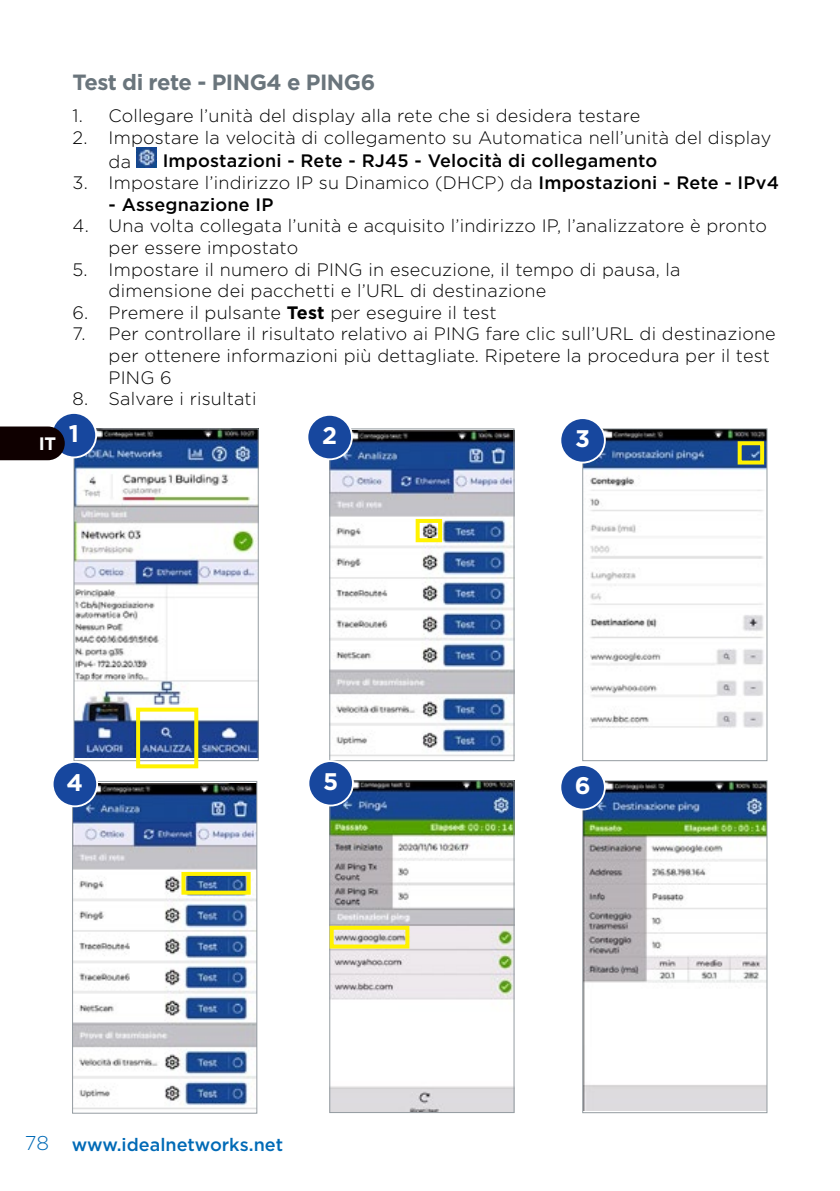
<style>
.page{position:relative;width:840px;height:1191px;background:#fff}
.page>*{position:absolute;margin:0;border:0;box-sizing:border-box;transform-origin:0 0}
.t1{font:700 24px "Gotham";color:#fff}
.t2{font:700 22px "Gotham";letter-spacing:-.025em;color:#6a757c}
.t3{font:300 18px/21.6px "Gotham";letter-spacing:.01em;color:#000}
.t4{font:500 18px "Gotham";letter-spacing:.01em;color:#000}
.t5{font:500 18px "Gotham";color:#006ab6}
.t6{font:700 18px "Gotham";color:#fff}
.s1{font-weight:500}
.s2{font-weight:700}
.s3{font-weight:300;font-size:20px}
</style>
<div class="page">
<img style="left:74px;top:783px;width:181px;height:326px">
<div style="left:72px;top:781px;width:185px;height:332px;border:1px solid #949ca1"></div>
<img style="left:137px;top:147px;width:20px;height:20px">
<img style="left:76px;top:431px;width:180px;height:327px">
<div style="left:74px;top:429px;width:184px;height:331px;border:1px solid #949ca1"></div>
<img style="left:331px;top:431px;width:181px;height:325px">
<div style="left:329px;top:429px;width:185px;height:331px;border:1px solid #949ca1"></div>
<img style="left:584px;top:431px;width:180px;height:297px">
<div style="left:582px;top:429px;width:184px;height:331px;border:1px solid #949ca1"></div>
<div style="left:136px;top:707px;width:62px;height:61px;border:4px solid #fff200"></div>
<div style="left:415px;top:519px;width:27px;height:23px;border:4px solid #fff200"></div>
<img style="left:584px;top:783px;width:180px;height:327px">
<div style="left:582px;top:781px;width:184px;height:331px;border:1px solid #949ca1"></div>
<div style="left:737px;top:441px;width:26px;height:23px;border:4px solid #fff200"></div>
<img style="left:331px;top:782px;width:181px;height:328px">
<div style="left:329px;top:780px;width:185px;height:332px;border:1px solid #949ca1"></div>
<div style="left:329px;top:925px;width:80px;height:23px;border:4px solid #fff200"></div>
<div style="left:52px;top:413px;width:44px;height:44px;background:#17479e;border-radius:50%"></div>
<div style="left:51px;top:412px;width:46px;height:46px;border:2px solid #fff;border-radius:50%"></div>
<div style="left:307px;top:415px;width:45px;height:44px;background:#17479e;border-radius:50%"></div>
<div style="left:306px;top:414px;width:46px;height:46px;border:2px solid #fff;border-radius:50%"></div>
<div style="left:560px;top:418px;width:44px;height:44px;background:#17479e;border-radius:50%"></div>
<div style="left:559px;top:417px;width:46px;height:46px;border:2px solid #fff;border-radius:50%"></div>
<div style="left:308px;top:761px;width:45px;height:44px;background:#17479e;border-radius:50%"></div>
<div style="left:307px;top:760px;width:46px;height:46px;border:2px solid #fff;border-radius:50%"></div>
<div style="left:560px;top:765px;width:44px;height:44px;background:#17479e;border-radius:50%"></div>
<div style="left:559px;top:764px;width:46px;height:46px;border:2px solid #fff;border-radius:50%"></div>
<div style="left:181px;top:872px;width:69px;height:22px;border:4px solid #fff200"></div>
<div style="left:53px;top:762px;width:44px;height:44px;background:#17479e;border-radius:50%"></div>
<div style="left:52px;top:761px;width:46px;height:46px;border:2px solid #fff;border-radius:50%"></div>
<svg style="left:0;top:426px;width:65px;height:34px;background:#170b0e"></svg>
<p class="t6" style="left:39px;top:431px;width:19px">IT</p>
<p class="t2" style="left:72px;top:67px;width:304px">Test di rete - PING4 e PING6</p>
<p class="t3" style="left:72px;top:104px;width:569px">1. Collegare l’unità del display alla rete che si desidera testare</p>
<p class="t3" style="left:108px;top:125px;width:663px;line-height:23.8px;text-indent:-36px">2. Impostare la velocità di collegamento su Automatica nell’unità del display da</p>
<p class="t4" style="left:163px;top:149px;width:496px">Impostazioni - Rete - RJ45 - Velocità di collegamento</p>
<p class="t3" style="left:72px;top:171px;width:707px">3. Impostare l’indirizzo IP su Dinamico (DHCP) da <span class="s1">Impostazioni - Rete - IPv4</span></p>
<p class="t4" style="left:108px;top:192px;width:166px">- Assegnazione IP</p>
<p class="t3" style="left:108px;top:215px;width:659px;text-indent:-36px">4. Una volta collegata l’unità e acquisito l’indirizzo IP, l’analizzatore è pronto per essere impostato</p>
<p class="t3" style="left:108px;top:258px;width:573px;text-indent:-36px">5. Impostare il numero di PING in esecuzione, il tempo di pausa, la dimensione dei pacchetti e l’URL di destinazione</p>
<p class="t3" style="left:72px;top:301px;width:425px">6. Premere il pulsante <span class="s2">Test</span> per eseguire il test</p>
<p class="t3" style="left:108px;top:323px;width:668px;text-indent:-36px">7. Per controllare il risultato relativo ai PING fare clic sull’URL di destinazione per ottenere informazioni più dettagliate. Ripetere la procedura per il test<br>PING 6</p>
<p class="t3" style="left:72px;top:387px;width:185px">8. Salvare i risultati</p>
<h1 class="t1" style="left:69px;top:418px;width:12px">1</h1>
<h1 class="t1" style="left:322px;top:420px;width:16px">2</h1>
<h1 class="t1" style="left:575px;top:423px;width:16px">3</h1>
<h1 class="t1" style="left:67px;top:766px;width:18px">4</h1>
<h1 class="t1" style="left:323px;top:766px;width:17px">5</h1>
<h1 class="t1" style="left:574px;top:770px;width:17px">6</h1>
<p class="t5" style="left:25px;top:1132px;width:260px"><span class="s3">78</span> www.idealnetworks.net</p>
</div>
